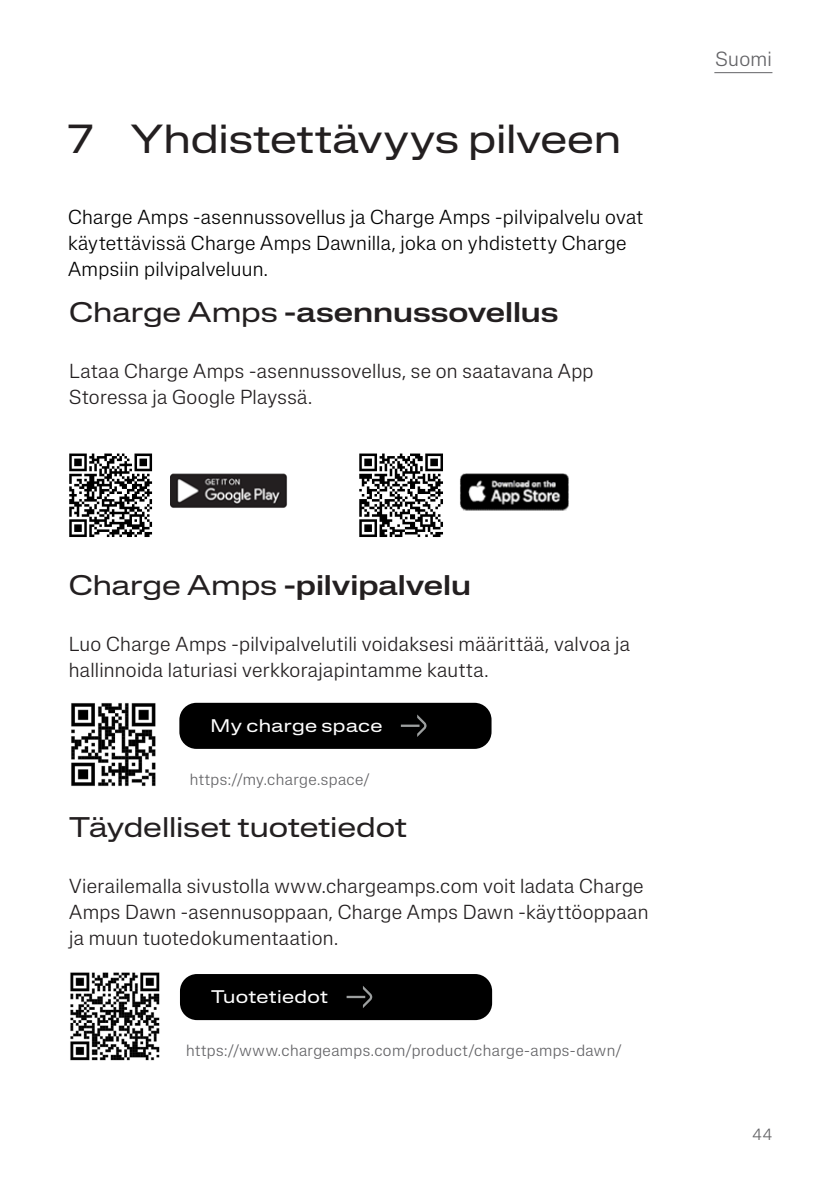
<style>
.page{position:relative;width:840px;height:1191px;background:#fff}
.page>*{position:absolute;margin:0;border:0;box-sizing:border-box;transform-origin:0 0}
.t1{font:expanded 40px "Lateral";letter-spacing:-.005em;color:#231f20}
.Headline_14_15{font:500 expanded 28px "Lateral";color:#231f20}
.Headline_14_15-2{font:expanded 28px "Lateral";letter-spacing:-.01em;color:#231f20}
.t2{font:300 20.2px "Lateral Standard";letter-spacing:.015em;color:#636366}
.Body_10_13{font:300 20px/26px "Lateral Standard";letter-spacing:.015em;color:#231f20}
.Body_10_13-2{font:300 20px/26px "Lateral Standard";letter-spacing:.015em;color:#000}
.Button{font:expanded 18px "Lateral";letter-spacing:.02em;color:#fff}
.Foot_note_8_11{font:300 16px "Lateral Standard";letter-spacing:.025em;color:#636366}
.s1{font-weight:400}
</style>
<div class="page">
<hr style="left:714px;top:72px;width:58px;height:1px;background:#636366">
<div style="left:180px;top:974px;width:312px;height:46px;background:#000;border-radius:17px"></div>
<svg style="left:346px;top:986px;width:26px;height:22px"></svg>
<img style="left:70px;top:972px;width:90px;height:89px">
<img style="left:69px;top:454px;width:84px;height:83px">
<img style="left:171px;top:473px;width:117px;height:35px">
<img style="left:359px;top:454px;width:84px;height:83px">
<img style="left:460px;top:473px;width:109px;height:38px">
<div style="left:179px;top:703px;width:312px;height:46px;background:#000;border-radius:17px"></div>
<svg style="left:400px;top:714px;width:26px;height:23px"></svg>
<img style="left:71px;top:703px;width:85px;height:84px">
<p class="t1" style="left:68px;top:116px;width:554px">7 Yhdistettävyys pilveen</p>
<p class="Body_10_13-2" style="left:68px;top:203px;width:576px">Charge Amps -asennussovellus ja Charge Amps -pilvipalvelu ovat käytettävissä Charge Amps Dawnilla, joka on yhdistetty Charge<br>Ampsiin pilvipalveluun.</p>
<p class="Headline_14_15" style="left:69px;top:296px;width:490px"><span class="s1">Charge Amps</span> -asennussovellus</p>
<p class="Body_10_13" style="left:69px;top:358px;width:525px">Lataa Charge Amps -asennussovellus, se on saatavana App<br>Storessa ja Google Playssä.</p>
<p class="Headline_14_15" style="left:69px;top:568px;width:403px"><span class="s1">Charge Amps</span> -pilvipalvelu</p>
<p class="Body_10_13" style="left:69px;top:631px;width:562px">Luo Charge Amps -pilvipalvelutili voidaksesi määrittää, valvoa ja hallinnoida laturiasi verkkorajapintamme kautta.</p>
<p class="Button" style="left:210px;top:715px;width:173px">My charge space</p>
<p class="Foot_note_8_11" style="left:190px;top:770px;width:181px">https://my.charge.space/</p>
<p class="Headline_14_15-2" style="left:69px;top:811px;width:339px">Täydelliset tuotetiedot</p>
<p class="Body_10_13" style="left:69px;top:873px;width:580px">Vierailemalla sivustolla www.chargeamps.com voit ladata Charge<br>Amps Dawn -asennusoppaan, Charge Amps Dawn -käyttöoppaan ja muun tuotedokumentaation.</p>
<p class="Button" style="left:211px;top:986px;width:118px">Tuotetiedot</p>
<p class="Foot_note_8_11" style="left:186px;top:1041px;width:437px">https://www.chargeamps.com/product/charge-amps-dawn/</p>
<p class="t2" style="left:715px;top:48px;width:58px">Suomi</p>
<p class="Foot_note_8_11" style="left:752px;top:1125px;width:21px">44</p>
</div>
